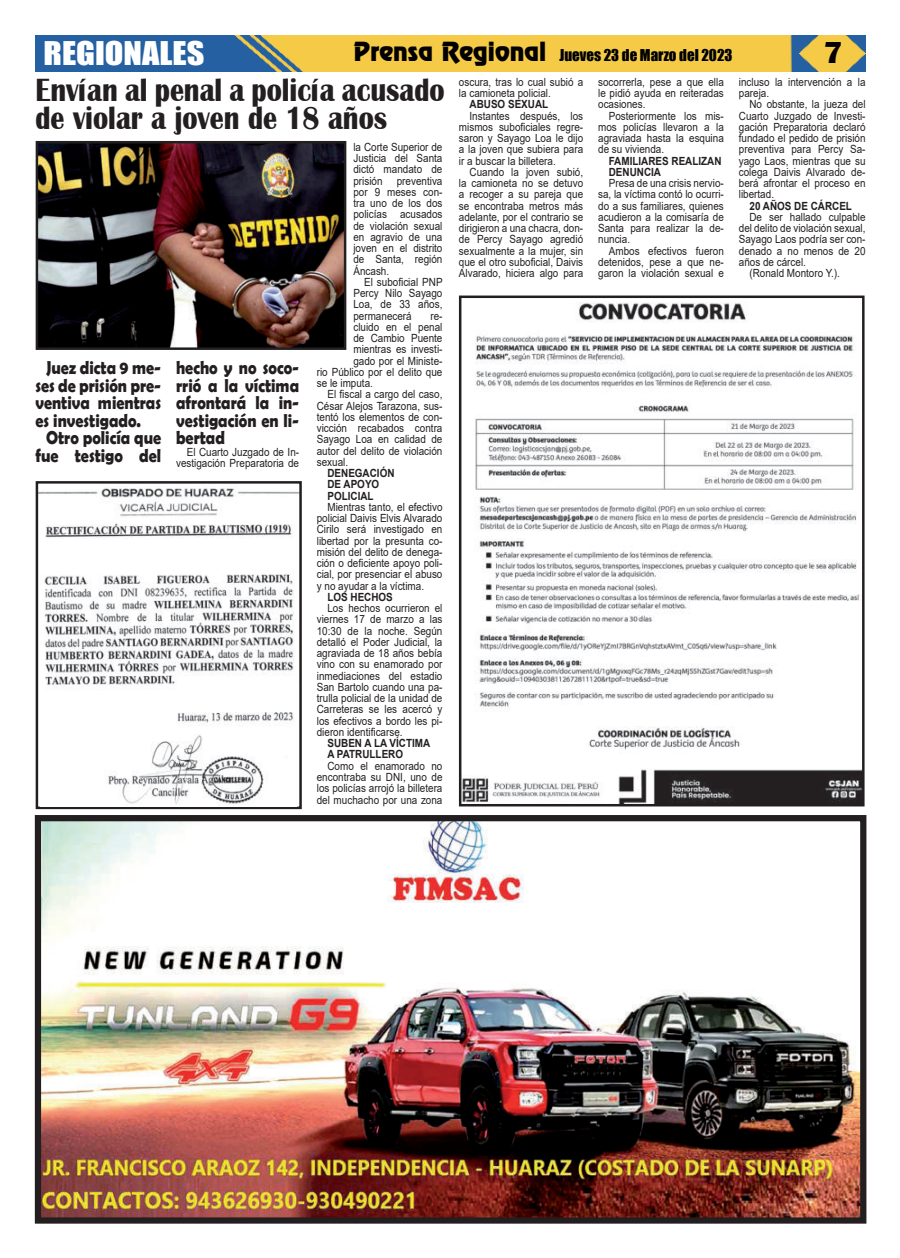
<style>
.page{position:relative;width:900px;height:1258px;background:#fff}
.page>*{position:absolute;margin:0;border:0;box-sizing:border-box;transform-origin:0 0}
.t1{font:700 33.12px/28.8px "Britannic";color:#231f20;scale:.85 1}
.t2{font:700 31.25px "Britannic";color:#020000}
.t3{font:30px "Impact";color:#fff;scale:1.14 1}
.t4{font:700 18.75px/17.5px "Berlin Sans FB Demi";color:#231f20;text-align:justify;scale:.86 1}
.t5{font:15px "Impact";color:#000}
.t6{font:11.25px/11.2px "Arial";color:#231f20;text-align:justify;scale:.88 1}
.t7{font:700 11.25px/11.2px "Arial";color:#231f20;scale:.88 1}
.s1{font-family:"Renfrew Normal";font-size:23.75px;color:#020000}
</style>
<div class="page">
<img style="left:35px;top:36px;width:831px;height:35px">
<img style="left:42px;top:822px;width:817px;height:395px">
<div style="left:35px;top:815px;width:831px;height:409px;border:6px solid #231f20"></div>
<img style="left:463px;top:302px;width:398px;height:500px">
<div style="left:459px;top:296px;width:406px;height:510px;border:3px solid #231f20"></div>
<img style="left:40px;top:145px;width:302px;height:201px">
<div style="left:36px;top:141px;width:310px;height:209px;border:3px solid #231f20"></div>
<img style="left:40px;top:488px;width:258px;height:29px">
<div style="left:36px;top:481px;width:266px;height:328px;border:3px solid #231f20"></div>
<img style="left:41px;top:523px;width:255px;height:283px">
<h3 class="t3" style="left:44px;top:37px;width:143px">REGIONALES</h3>
<h3 class="t5" style="left:353px;top:47px;width:381px"><span class="s1">Prensa Regional</span> Jueves 23 de Marzo del 2023</h3>
<h2 class="t2" style="left:824px;top:37px;width:21px">7</h2>
<h1 class="t1" style="left:36px;top:75px;width:483px">Envían al penal a policía acusado de violar a joven de 18 años</h1>
<p class="t6" style="left:459px;top:76px;width:143px">oscura, tras lo cual subió a la camioneta policial.</p>
<p class="t7" style="left:470px;top:100px;width:91px">ABUSO SEXUAL</p>
<p class="t6" style="left:459px;top:110px;width:143px;text-indent:11px">Instantes después, los mismos suboficiales regre&shy;saron y Sayago Loa le dijo a la joven que subiera para ir a buscar la billetera.</p>
<p class="t6" style="left:459px;top:166px;width:143px;text-indent:11px">Cuando la joven subió, la camioneta no se detuvo a recoger a su pareja que se encontraba metros más adelante, por el contrario se dirigieron a una chacra, don&shy;de Percy Sayago agredió sexualmente a la mujer, sin que el otro suboficial, Daivis Alvarado, hiciera algo para</p>
<p class="t6" style="left:739px;top:76px;width:146px">incluso la intervención a la pareja.</p>
<p class="t6" style="left:739px;top:99px;width:146px;text-indent:11px">No obstante, la jueza del Cuarto Juzgado de Investi&shy;gación Preparatoria declaró fundado el pedido de prisión preventiva para Percy Sa&shy;yago Laos, mientras que su colega Daivis Alvarado de&shy;berá afrontar el proceso en libertad.</p>
<p class="t7" style="left:750px;top:201px;width:118px">20 AÑOS DE CÁRCEL</p>
<p class="t6" style="left:750px;top:211px;width:133px">De ser hallado culpable</p>
<p class="t6" style="left:739px;top:222px;width:145px">del delito de violación sexual,</p>
<p class="t6" style="left:739px;top:234px;width:146px">Sayago Laos podría ser con-</p>
<p class="t6" style="left:739px;top:245px;width:145px">denado a no menos de 20</p>
<p class="t6" style="left:739px;top:256px;width:78px">años de cárcel.</p>
<p class="t6" style="left:750px;top:267px;width:104px">(Ronald Montoro Y.).</p>
<p class="t6" style="left:598px;top:76px;width:144px">socorrerla, pese a que ella le pidió ayuda en reiteradas ocasiones.</p>
<p class="t6" style="left:598px;top:110px;width:144px;text-indent:11px">Posteriormente los mis&shy;mos policías llevaron a la agraviada hasta la esquina de su vivienda.</p>
<p class="t7" style="left:609px;top:156px;width:130px">FAMILIARES REALIZAN<br>DENUNCIA</p>
<p class="t6" style="left:598px;top:177px;width:144px;text-indent:11px">Presa de una crisis nervio&shy;sa, la víctima contó lo ocurri&shy;do a sus familiares, quienes acudieron a la comisaría de Santa para realizar la de&shy;nuncia.</p>
<p class="t6" style="left:598px;top:245px;width:144px;text-indent:11px">Ambos efectivos fueron detenidos, pese a que ne&shy;garon la violación sexual e</p>
<p class="t6" style="left:353px;top:141px;width:103px">la Corte Superior de Justicia del Santa dictó mandato de prisión</p>
<p class="t6" style="left:353px;top:175px;width:103px;text-indent:43px">preventiva por 9 meses con&shy;tra uno de los dos policías acusados de violación sexual en agravio de una joven en el distrito de Santa, región Áncash.</p>
<p class="t6" style="left:353px;top:276px;width:103px;text-indent:11px">El suboficial PNP Percy Nilo Sayago Loa, de 33 años, permanecerá</p>
<p class="t6" style="left:430px;top:310px;width:15px">re-</p>
<p class="t6" style="left:353px;top:321px;width:103px">cluido en el penal</p>
<p class="t6" style="left:353px;top:333px;width:103px">de Cambio Puente</p>
<p class="t6" style="left:353px;top:344px;width:103px">mientras es investi-</p>
<p class="t6" style="left:353px;top:355px;width:103px">gado por el Ministe-</p>
<p class="t6" style="left:317px;top:366px;width:144px">rio Público por el delito que</p>
<p class="t6" style="left:317px;top:378px;width:65px">se le imputa.</p>
<p class="t6" style="left:327px;top:389px;width:132px">El fiscal a cargo del caso,</p>
<p class="t6" style="left:317px;top:400px;width:144px">César Alejos Tarazona, sus-</p>
<p class="t6" style="left:317px;top:411px;width:144px">tentó los elementos de con-</p>
<p class="t6" style="left:317px;top:423px;width:144px">vicción recabados contra</p>
<p class="t6" style="left:317px;top:434px;width:144px">Sayago Loa en calidad de</p>
<p class="t6" style="left:317px;top:445px;width:144px">autor del delito de violación</p>
<p class="t6" style="left:317px;top:456px;width:37px">sexual.</p>
<p class="t7" style="left:327px;top:469px;width:78px">DENEGACIÓN<br>DE APOYO<br>POLICIAL</p>
<p class="t6" style="left:317px;top:501px;width:144px;text-indent:11px">Mientras tanto, el efectivo policial Daivis Elvis Alvarado Cirilo será investigado en libertad por la presunta co&shy;misión del delito de denega&shy;ción o deficiente apoyo poli&shy;cial, por presenciar el abuso y no ayudar a la víctima.</p>
<p class="t7" style="left:327px;top:592px;width:76px">LOS HECHOS</p>
<p class="t6" style="left:317px;top:603px;width:144px;text-indent:11px">Los hechos ocurrieron el viernes 17 de marzo a las 10:30 de la noche. Según detalló el Poder Judicial, la agraviada de 18 años bebía vino con su enamorado por inmediaciones del estadio San Bartolo cuando una pa&shy;trulla policial de la unidad de Carreteras se les acercó y los efectivos a bordo les pi&shy;dieron identificarse.</p>
<p class="t7" style="left:327px;top:739px;width:118px">SUBEN A LA VÍCTIMA<br>A PATRULLERO</p>
<p class="t6" style="left:317px;top:760px;width:144px;text-indent:11px">Como el enamorado no encontraba su DNI, uno de los policías arrojó la billetera del muchacho por una zona</p>
<h3 class="t4" style="left:46px;top:360px;width:135px">Juez dicta 9 me-</h3>
<h3 class="t4" style="left:35px;top:378px;width:148px">ses de prisión pre-</h3>
<h3 class="t4" style="left:35px;top:395px;width:148px">ventiva mientras</h3>
<h3 class="t4" style="left:35px;top:412px;width:124px">es investigado.</h3>
<h3 class="t4" style="left:46px;top:430px;width:135px">Otro policía que</h3>
<h3 class="t4" style="left:35px;top:447px;width:148px">fue testigo del</h3>
<h3 class="t4" style="left:176px;top:360px;width:145px">hecho y no soco&shy;rrió a la víctima afrontará la in&shy;vestigación en li&shy;bertad</h3>
<p class="t6" style="left:176px;top:446px;width:141px;text-align:right">El Cuarto Juzgado de In&shy;vestigación Preparatoria de</p>
</div>
